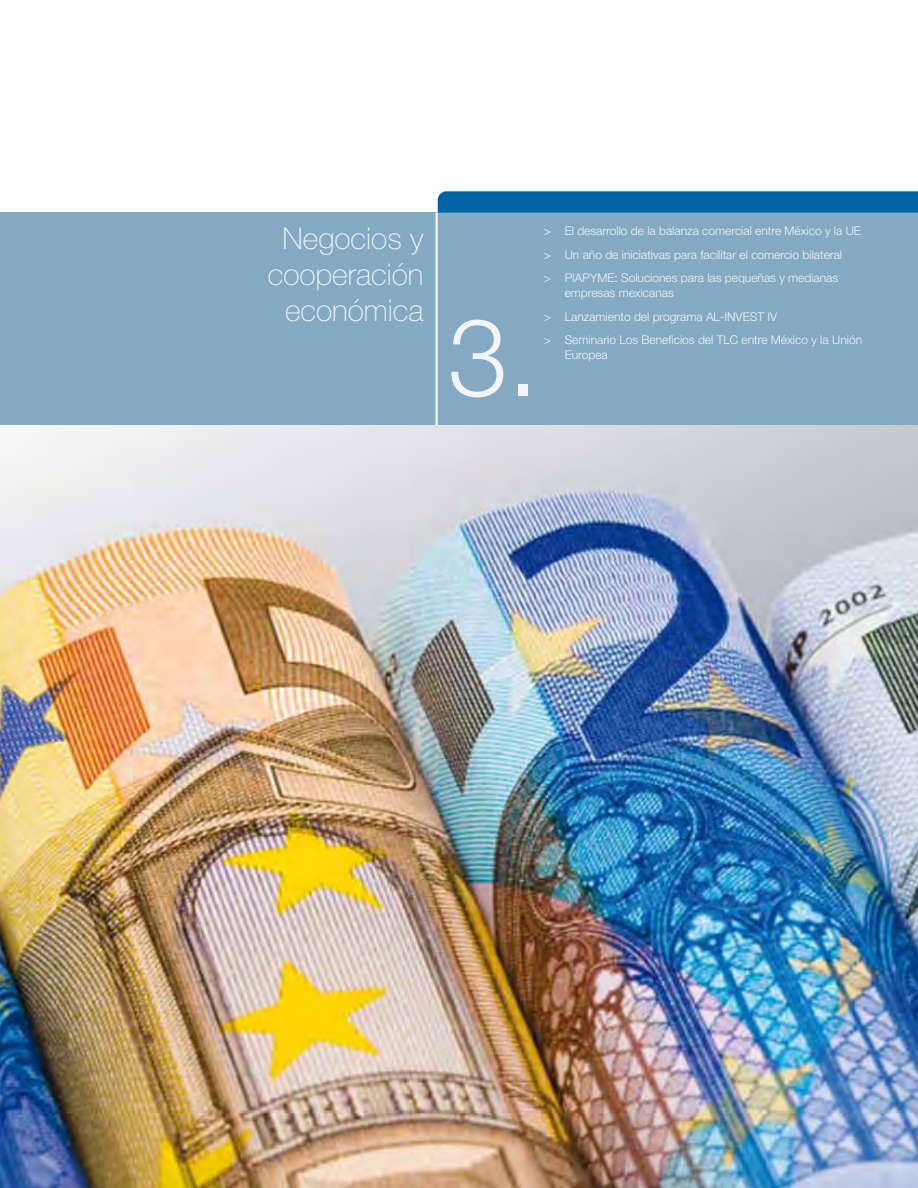
<style>
.page{position:relative;width:918px;height:1188px;background:#fff}
.page>*{position:absolute;margin:0;border:0;box-sizing:border-box;transform-origin:0 0}
.t1{font:300 108px "Helvetica Neue";color:#f3f6f9}
.t2{font:100 30px/36px "Helvetica Neue";color:#f3f6f9;text-align:center}
.t3{font:300 12px/23.5px "Helvetica Neue";color:#f3f6f9}
</style>
<div class="page">
<div style="left:1px;top:213px;width:917px;height:212px;background:#83aac2"></div>
<svg style="left:438px;top:191px;width:480px;height:22px;background:#0666a5"></svg>
<hr style="left:435px;top:213px;width:3px;height:212px;background:#f3f6f9">
<img style="left:0;top:425px;width:918px;height:763px">
<h2 class="t2" style="left:268px;top:221px;width:157px">Negocios y cooperación económica</h2>
<h1 class="t1" style="left:448px;top:291px;width:92px">3.</h1>
<p class="t3" style="left:544px;top:219px;width:319px">&gt; El desarrollo de la balanza comercial entre México y la UE &gt; Un año de iniciativas para facilitar el comercio bilateral<br>&gt; PIAPYME: Soluciones para las pequeñas y medianas</p>
<p class="t3" style="left:544px;top:281px;width:320px;text-indent:21px">empresas mexicanas<br>&gt; Lanzamiento del programa AL-INVEST IV<br>&gt; Seminario Los Beneficios del TLC entre México y la Unión</p>
<p class="t3" style="left:565px;top:343px;width:45px">Europea</p>
</div>
